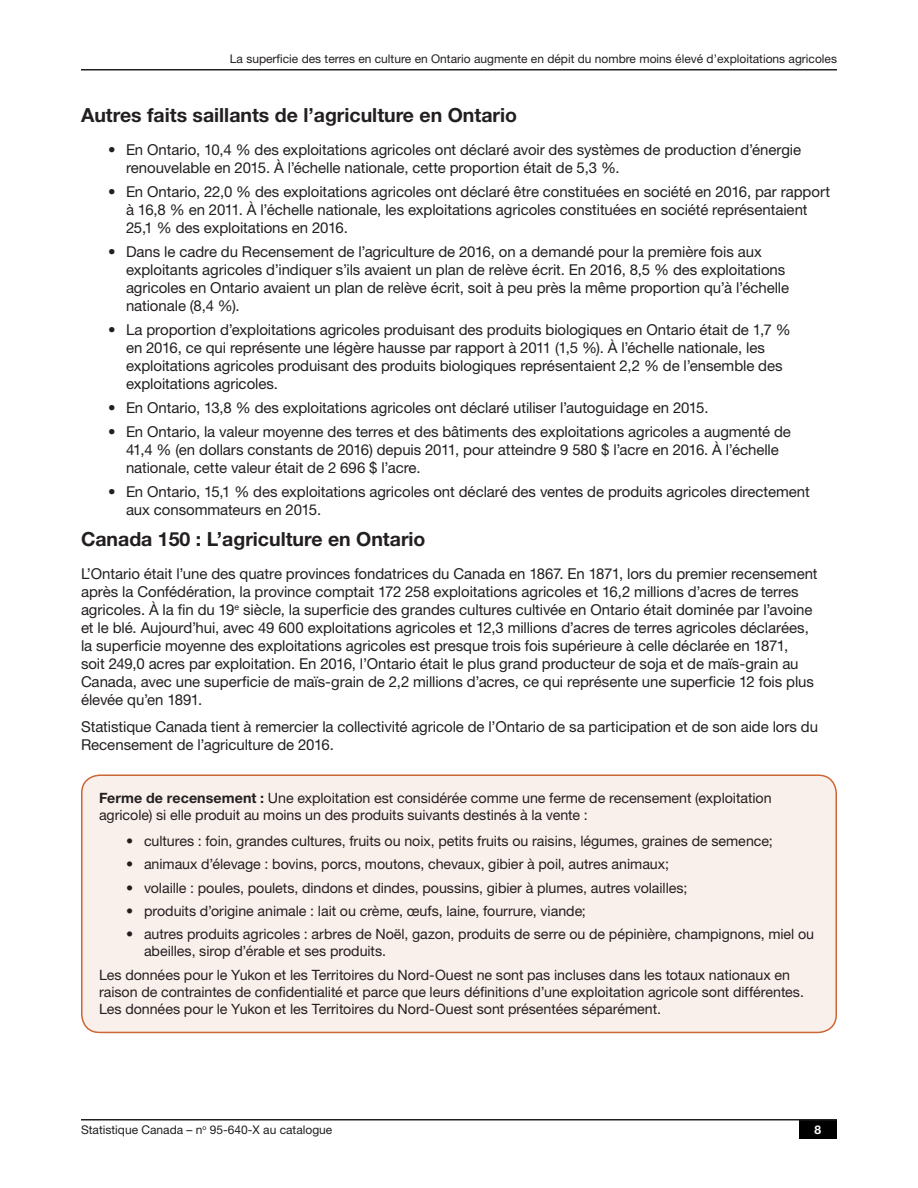
<style>
.page{position:relative;width:918px;height:1188px;background:#fff}
.page>*{position:absolute;margin:0;border:0;box-sizing:border-box;transform-origin:0 0}
.t1{font:700 19.5px "Helvetica Neue LT Std";color:#231f20}
.t2{font:15px/18px "Helvetica Neue LT Std";letter-spacing:-.005em;color:#231f20}
.t3{font:14.25px/17.2px "Helvetica Neue LT Std";letter-spacing:-.005em;color:#231f20}
.t4{font:12px "Helvetica Neue LT Std";color:#231f20}
.t5{font:700 12px "Helvetica Neue LT Std";color:#fff}
.s1{font-weight:700}
</style>
<div class="page">
<div style="left:82px;top:775px;width:754px;height:257px;background:#faf0eb;border-radius:18px"></div>
<div style="left:81px;top:774px;width:756px;height:259px;border:2px solid #c63;border-radius:18px"></div>
<div style="left:799px;top:1120px;width:38px;height:19px;background:#000"></div>
<hr style="left:81px;top:1119px;width:756px;height:1px;background:#231f20">
<hr style="left:81px;top:69px;width:756px;height:1px;background:#231f20">
<p class="t4" style="left:230px;top:51px;width:609px">La superficie des terres en culture en Ontario augmente en dépit du nombre moins élevé d’exploitations agricoles</p>
<h1 class="t1" style="left:81px;top:103px;width:438px">Autres faits saillants de l’agriculture en Ontario</h1>
<p class="t2" style="left:126px;top:140px;width:677px;text-indent:-18px">• En Ontario, 10,4 % des exploitations agricoles ont déclaré avoir des systèmes de production d’énergie renouvelable en 2015. À l’échelle nationale, cette proportion était de 5,3 %.</p>
<p class="t2" style="left:126px;top:182px;width:706px;text-indent:-18px">• En Ontario, 22,0 % des exploitations agricoles ont déclaré être constituées en société en 2016, par rapport à 16,8 % en 2011. À l’échelle nationale, les exploitations agricoles constituées en société représentaient<br>25,1 % des exploitations en 2016.</p>
<p class="t2" style="left:126px;top:242px;width:665px;text-indent:-18px">• Dans le cadre du Recensement de l’agriculture de 2016, on a demandé pour la première fois aux exploitants agricoles d’indiquer s’ils avaient un plan de relève écrit. En 2016, 8,5 % des exploitations agricoles en Ontario avaient un plan de relève écrit, soit à peu près la même proportion qu’à l’échelle nationale (8,4 %).</p>
<p class="t2" style="left:126px;top:320px;width:666px;text-indent:-18px">• La proportion d’exploitations agricoles produisant des produits biologiques en Ontario était de 1,7 % en 2016, ce qui représente une légère hausse par rapport à 2011 (1,5 %). À l’échelle nationale, les exploitations agricoles produisant des produits biologiques représentaient 2,2 % de l’ensemble des exploitations agricoles.</p>
<p class="t2" style="left:108px;top:398px;width:602px">• En Ontario, 13,8 % des exploitations agricoles ont déclaré utiliser l’autoguidage en 2015.</p>
<p class="t2" style="left:126px;top:422px;width:667px;text-indent:-18px">• En Ontario, la valeur moyenne des terres et des bâtiments des exploitations agricoles a augmenté de<br>41,4 % (en dollars constants de 2016) depuis 2011, pour atteindre 9 580 $ l’acre en 2016. À l’échelle nationale, cette valeur était de 2 696 $ l’acre.</p>
<p class="t2" style="left:126px;top:482px;width:685px;text-indent:-18px">• En Ontario, 15,1 % des exploitations agricoles ont déclaré des ventes de produits agricoles directement aux consommateurs en 2015.</p>
<h1 class="t1" style="left:81px;top:527px;width:346px">Canada 150 : L’agriculture en Ontario</h1>
<p class="t2" style="left:81px;top:565px;width:738px">L’Ontario était l’une des quatre provinces fondatrices du Canada en 1867. En 1871, lors du premier recensement après la Confédération, la province comptait 172 258 exploitations agricoles et 16,2 millions d’acres de terres agricoles. À la fin du 19<sup>e</sup> siècle, la superficie des grandes cultures cultivée en Ontario était dominée par l’avoine et le blé. Aujourd’hui, avec 49 600 exploitations agricoles et 12,3 millions d’acres de terres agricoles déclarées, la superficie moyenne des exploitations agricoles est presque trois fois supérieure à celle déclarée en 1871,<br>soit 249,0 acres par exploitation. En 2016, l’Ontario était le plus grand producteur de soja et de maïs-grain au Canada, avec une superficie de maïs-grain de 2,2 millions d’acres, ce qui représente une superficie 12 fois plus élevée qu’en 1891.</p>
<p class="t2" style="left:81px;top:718px;width:739px">Statistique Canada tient à remercier la collectivité agricole de l’Ontario de sa participation et de son aide lors du<br>Recensement de l’agriculture de 2016.</p>
<p class="t3" style="left:99px;top:789px;width:674px"><span class="s1">Ferme de recensement :</span> Une exploitation est considérée comme une ferme de recensement (exploitation agricole) si elle produit au moins un des produits suivants destinés à la vente :</p>
<p class="t3" style="left:126px;top:832px;width:648px">• cultures : foin, grandes cultures, fruits ou noix, petits fruits ou raisins, légumes, graines de semence;</p>
<p class="t3" style="left:126px;top:856px;width:545px">• animaux d’élevage : bovins, porcs, moutons, chevaux, gibier à poil, autres animaux;</p>
<p class="t3" style="left:126px;top:879px;width:563px">• volaille : poules, poulets, dindons et dindes, poussins, gibier à plumes, autres volailles;</p>
<p class="t3" style="left:126px;top:902px;width:461px">• produits d’origine animale : lait ou crème, œufs, laine, fourrure, viande;</p>
<p class="t3" style="left:144px;top:925px;width:672px;text-indent:-18px">• autres produits agricoles : arbres de Noël, gazon, produits de serre ou de pépinière, champignons, miel ou abeilles, sirop d’érable et ses produits.</p>
<p class="t3" style="left:99px;top:966px;width:706px">Les données pour le Yukon et les Territoires du Nord-Ouest ne sont pas incluses dans les totaux nationaux en raison de contraintes de confidentialité et parce que leurs définitions d’une exploitation agricole sont différentes.<br>Les données pour le Yukon et les Territoires du Nord-Ouest sont présentées séparément.</p>
<p class="t4" style="left:81px;top:1122px;width:253px">Statistique Canada – n<sup>o</sup> 95-640-X au catalogue</p>
<p class="t5" style="left:814px;top:1122px;width:8px">8</p>
</div>
